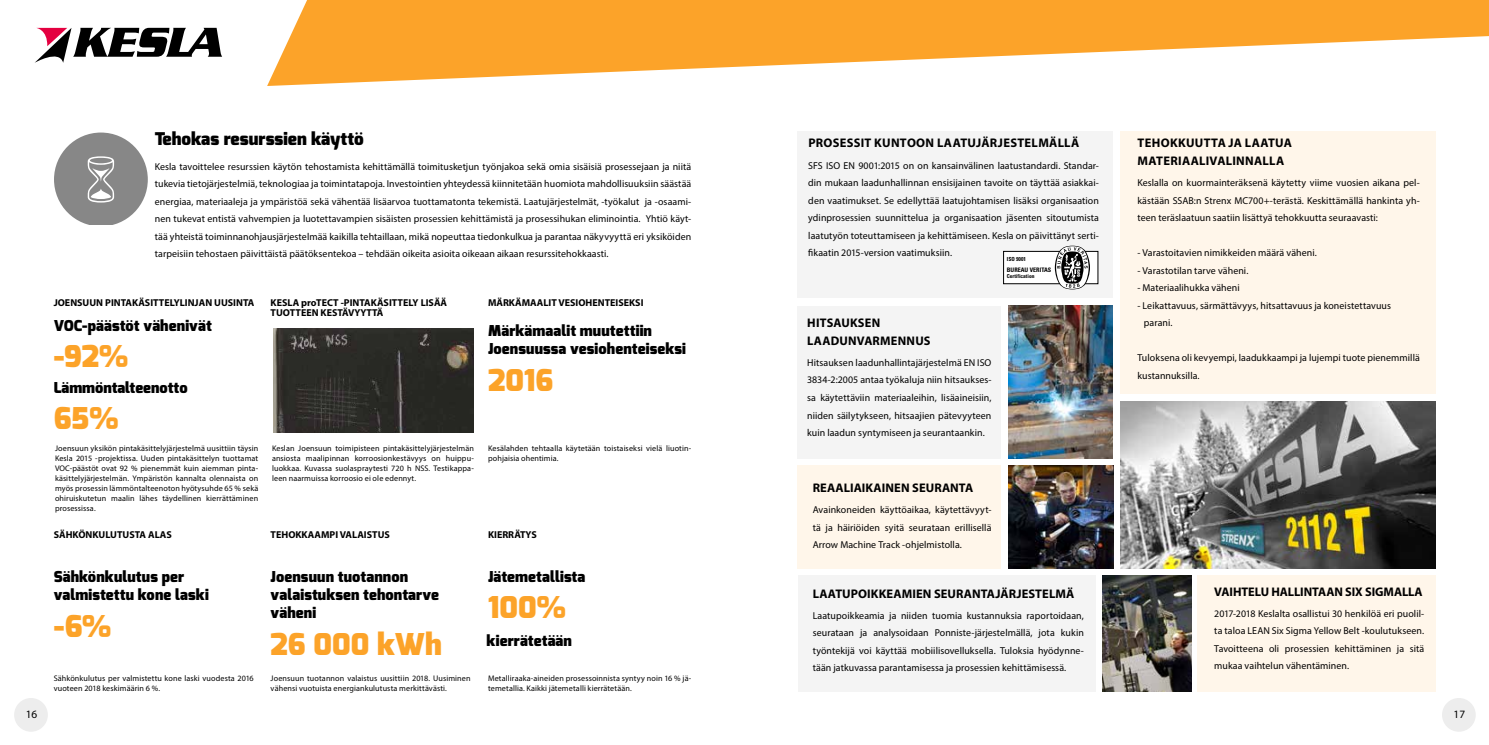
<style>
.page{position:relative;width:1489px;height:745px;background:#fff}
.page>*{position:absolute;margin:0;border:0;box-sizing:border-box;transform-origin:0 0}
.t1{font:900 30px "Exo";color:#fca329}
.t2{font:900 17.5px "Exo";color:#000}
.t3{font:900 15px/18px "Exo";letter-spacing:.01em;color:#000}
.t4{font:700 12.5px/17.5px "Myriad Pro";letter-spacing:.015em;color:#000}
.t5{font:700 12.5px "Myriad Pro";letter-spacing:-.01em;color:#000}
.t6{font:11.25px "Myriad Pro";color:#000}
.t7{font:10px/17.5px "Myriad Pro";letter-spacing:.005em;color:#000;text-align:justify}
.t8{font:700 10px/10px "Myriad Pro";color:#000}
.t9{font:8.12px/10px "Myriad Pro";letter-spacing:.015em;color:#000}
.t10{font:700 condensed 6.12px "Univers";color:#000}
.t11{font:700 condensed 5.62px "Univers";color:#000}
.t12{font:700 condensed 5.5px "Univers";color:#000}
</style>
<div class="page">
<div style="left:14px;top:697px;width:34px;height:34px;background:#ededed;border-radius:50%"></div>
<div style="left:1441px;top:697px;width:34px;height:34px;background:#ededed;border-radius:50%"></div>
<div style="left:797px;top:131px;width:316px;height:167px;background:#f4f4f4"></div>
<svg style="left:267px;top:0;width:1221px;height:86px;fill:#fca329"></svg>
<div style="left:797px;top:575px;width:298px;height:116px;background:#f4f4f4"></div>
<div style="left:1197px;top:575px;width:238px;height:116px;background:#fff6ea"></div>
<div style="left:797px;top:465px;width:203px;height:103px;background:#fff6ea"></div>
<img style="left:1008px;top:306px;width:104px;height:152px">
<div style="left:1120px;top:131px;width:315px;height:263px;background:#fff6ea"></div>
<div style="left:1003px;top:251px;width:94px;height:32px;background:#fff"></div>
<div style="left:1003px;top:251px;width:95px;height:33px;border:1px solid #000"></div>
<svg style="left:1054px;top:245px;width:35px;height:44px"></svg>
<img style="left:1120px;top:401px;width:315px;height:167px">
<img style="left:1102px;top:575px;width:89px;height:116px">
<svg style="left:35px;top:28px;width:187px;height:35px"></svg>
<svg style="left:54px;top:132px;width:94px;height:92px"></svg>
<div style="left:797px;top:306px;width:203px;height:152px;background:#f4f4f4"></div>
<img style="left:1008px;top:465px;width:105px;height:103px">
<img style="left:274px;top:329px;width:200px;height:103px">
<h2 class="t2" style="left:155px;top:128px;width:210px">Tehokas resurssien käyttö</h2>
<p class="t7" style="left:155px;top:157px;width:538px">Kesla tavoittelee resurssien käytön tehostamista kehittämällä toimitusketjun työnjakoa sekä omia sisäisiä prosessejaan ja niitä tukevia tietojärjestelmiä, teknologiaa ja toimintatapoja. Investointien yhteydessä kiinnitetään huomiota mahdollisuuksiin säästää energiaa, materiaaleja ja ympäristöä sekä vähentää lisäarvoa tuottamatonta tekemistä. Laatujärjestelmät, -työkalut ja -osaami&shy;nen tukevat entistä vahvempien ja luotettavampien sisäisten prosessien kehittämistä ja prosessihukan eliminointia. Yhtiö käyt&shy;tää yhteistä toiminnanohjausjärjestelmää kaikilla tehtaillaan, mikä nopeuttaa tiedonkulkua ja parantaa näkyvyyttä eri yksiköiden tarpeisiin tehostaen päivittäistä päätöksentekoa – tehdään oikeita asioita oikeaan aikaan resurssitehokkaasti.</p>
<p class="t8" style="left:270px;top:296px;width:178px">KESLA proTECT -PINTAKÄSITTELY LISÄÄ<br>TUOTTEEN KESTÄVYYTTÄ</p>
<p class="t8" style="left:54px;top:296px;width:202px">JOENSUUN PINTAKÄSITTELYLINJAN UUSINTA</p>
<p class="t8" style="left:488px;top:296px;width:157px">MÄRKÄMAALIT VESIOHENTEISEKSI</p>
<h3 class="t3" style="left:54px;top:317px;width:160px">VOC-päästöt vähenivät</h3>
<h1 class="t1" style="left:54px;top:337px;width:76px">-92%</h1>
<h3 class="t3" style="left:54px;top:378px;width:135px">Lämmöntalteenotto</h3>
<h1 class="t1" style="left:54px;top:398px;width:66px">65%</h1>
<p class="t9" style="left:55px;top:442px;width:205px;text-align:justify">Joensuun yksikön pintakäsittelyjärjestelmä uusittiin täysin Kesla 2015 -projektissa. Uuden pintakäsittelyn tuottamat VOC-päästöt ovat 92 % pienemmät kuin aiemman pinta&shy;käsittelyjärjestelmän. Ympäristön kannalta olennaista on myös prosessin lämmöntalteenoton hyötysuhde 65 % sekä ohiruiskutetun maalin lähes täydellinen kierrättäminen prosessissa.</p>
<p class="t8" style="left:54px;top:529px;width:120px">SÄHKÖNKULUTUSTA ALAS</p>
<p class="t9" style="left:272px;top:442px;width:203px;text-align:justify">Keslan Joensuun toimipisteen pintakäsittelyjärjestelmän ansiosta maalipinnan korroosionkestävyys on huippu&shy;luokkaa. Kuvassa suolaspraytesti 720 h NSS. Testikappa&shy;leen naarmuissa korroosio ei ole edennyt.</p>
<p class="t8" style="left:270px;top:529px;width:121px">TEHOKKAAMPI VALAISTUS</p>
<h3 class="t3" style="left:54px;top:568px;width:157px">Sähkönkulutus per valmistettu kone laski</h3>
<h1 class="t1" style="left:54px;top:606px;width:59px">-6%</h1>
<p class="t9" style="left:54px;top:672px;width:201px">Sähkönkulutus per valmistettu kone laski vuodesta 2016 vuoteen 2018 keskimäärin 6 %.</p>
<h3 class="t3" style="left:270px;top:568px;width:170px">Joensuun tuotannon valaistuksen tehontarve väheni</h3>
<h1 class="t1" style="left:270px;top:624px;width:173px">26 000 kWh</h1>
<p class="t9" style="left:270px;top:672px;width:201px">Joensuun tuotannon valaistus uusittiin 2018. Uusiminen vähensi vuotuista energiankulutusta merkittävästi.</p>
<h3 class="t3" style="left:488px;top:322px;width:199px">Märkämaalit muutettiin<br>Joensuussa vesiohenteiseksi</h3>
<h1 class="t1" style="left:488px;top:360px;width:67px">2016</h1>
<p class="t9" style="left:488px;top:442px;width:205px">Kesälahden tehtaalla käytetään toistaiseksi vielä liuotin&shy;pohjaisia ohentimia.</p>
<p class="t8" style="left:488px;top:529px;width:50px">KIERRÄTYS</p>
<h3 class="t3" style="left:488px;top:568px;width:99px">Jätemetallista</h3>
<h1 class="t1" style="left:488px;top:588px;width:79px">100%</h1>
<h3 class="t3" style="left:486px;top:631px;width:87px">kierrätetään</h3>
<p class="t9" style="left:488px;top:672px;width:205px">Metalliraaka-aineiden prosessoinnista syntyy noin 16 % jä&shy;temetallia. Kaikki jätemetalli kierrätetään.</p>
<p class="t4" style="left:808px;top:134px;width:272px">PROSESSIT KUNTOON LAATUJÄRJESTELMÄLLÄ</p>
<p class="t7" style="left:808px;top:156px;width:292px">SFS ISO EN 9001:2015 on on kansainvälinen laatustandardi. Standar&shy;din mukaan laadunhallinnan ensisijainen tavoite on täyttää asiakkai&shy;den vaatimukset. Se edellyttää laatujohtamisen lisäksi organisaation ydinprosessien suunnittelua ja organisaation jäsenten sitoutumista laatutyön toteuttamiseen ja kehittämiseen. Kesla on päivittänyt serti&shy;fikaatin 2015-version vaatimuksiin.</p>
<p class="t11" style="left:1006px;top:255px;width:21px">ISO 9001</p>
<p class="t10" style="left:1006px;top:266px;width:46px">BUREAU VERITAS</p>
<p class="t12" style="left:1006px;top:273px;width:29px">Certification</p>
<p class="t4" style="left:807px;top:314px;width:125px">HITSAUKSEN<br>LAADUNVARMENNUS</p>
<p class="t7" style="left:807px;top:353px;width:186px">Hitsauksen laadunhallintajärjestelmä EN ISO 3834-2:2005 antaa työkaluja niin hitsaukses&shy;sa käytettäviin materiaaleihin, lisäaineisiin, niiden säilytykseen, hitsaajien pätevyyteen kuin laadun syntymiseen ja seurantaankin.</p>
<p class="t4" style="left:812px;top:478px;width:162px">REAALIAIKAINEN SEURANTA</p>
<p class="t7" style="left:812px;top:500px;width:180px">Avainkoneiden käyttöaikaa, käytettävyyt&shy;tä ja häiriöiden syitä seurataan erillisellä Arrow Machine Track -ohjelmistolla.</p>
<p class="t4" style="left:812px;top:584px;width:263px">LAATUPOIKKEAMIEN SEURANTAJÄRJESTELMÄ</p>
<p class="t7" style="left:812px;top:606px;width:273px">Laatupoikkeamia ja niiden tuomia kustannuksia raportoidaan, seurataan ja analysoidaan Ponniste-järjestelmällä, jota kukin työntekijä voi käyttää mobiilisovelluksella. Tuloksia hyödynne&shy;tään jatkuvassa parantamisessa ja prosessien kehittämisessä.</p>
<p class="t4" style="left:1137px;top:134px;width:156px">TEHOKKUUTTA JA LAATUA<br>MATERIAALIVALINNALLA</p>
<p class="t7" style="left:1137px;top:174px;width:284px">Keslalla on kuormainteräksenä käytetty viime vuosien aikana pel&shy;kästään SSAB:n Strenx MC700+-terästä. Keskittämällä hankinta yh&shy;teen teräslaatuun saatiin lisättyä tehokkuutta seuraavasti:</p>
<p class="t7" style="left:1137px;top:244px;width:181px">- Varastoitavien nimikkeiden määrä väheni.</p>
<p class="t7" style="left:1137px;top:261px;width:112px">- Varastotilan tarve väheni.</p>
<p class="t7" style="left:1137px;top:279px;width:104px">- Materiaalihukka väheni</p>
<p class="t7" style="left:1143px;top:296px;width:249px;text-indent:-6px">- Leikattavuus, särmättävyys, hitsattavuus ja koneistettavuus parani.</p>
<p class="t7" style="left:1137px;top:349px;width:284px">Tuloksena oli kevyempi, laadukkaampi ja lujempi tuote pienemmillä kustannuksilla.</p>
<p class="t5" style="left:1214px;top:583px;width:210px">VAIHTELU HALLINTAAN SIX SIGMALLA</p>
<p class="t7" style="left:1214px;top:604px;width:211px">2017-2018 Keslalta osallistui 30 henkilöä eri puolil&shy;ta taloa LEAN Six Sigma Yellow Belt -koulutukseen.<br>Tavoitteena oli prosessien kehittäminen ja sitä mukaa vaihtelun vähentäminen.</p>
<p class="t6" style="left:26px;top:706px;width:13px">16</p>
<p class="t6" style="left:1453px;top:706px;width:13px">17</p>
</div>
